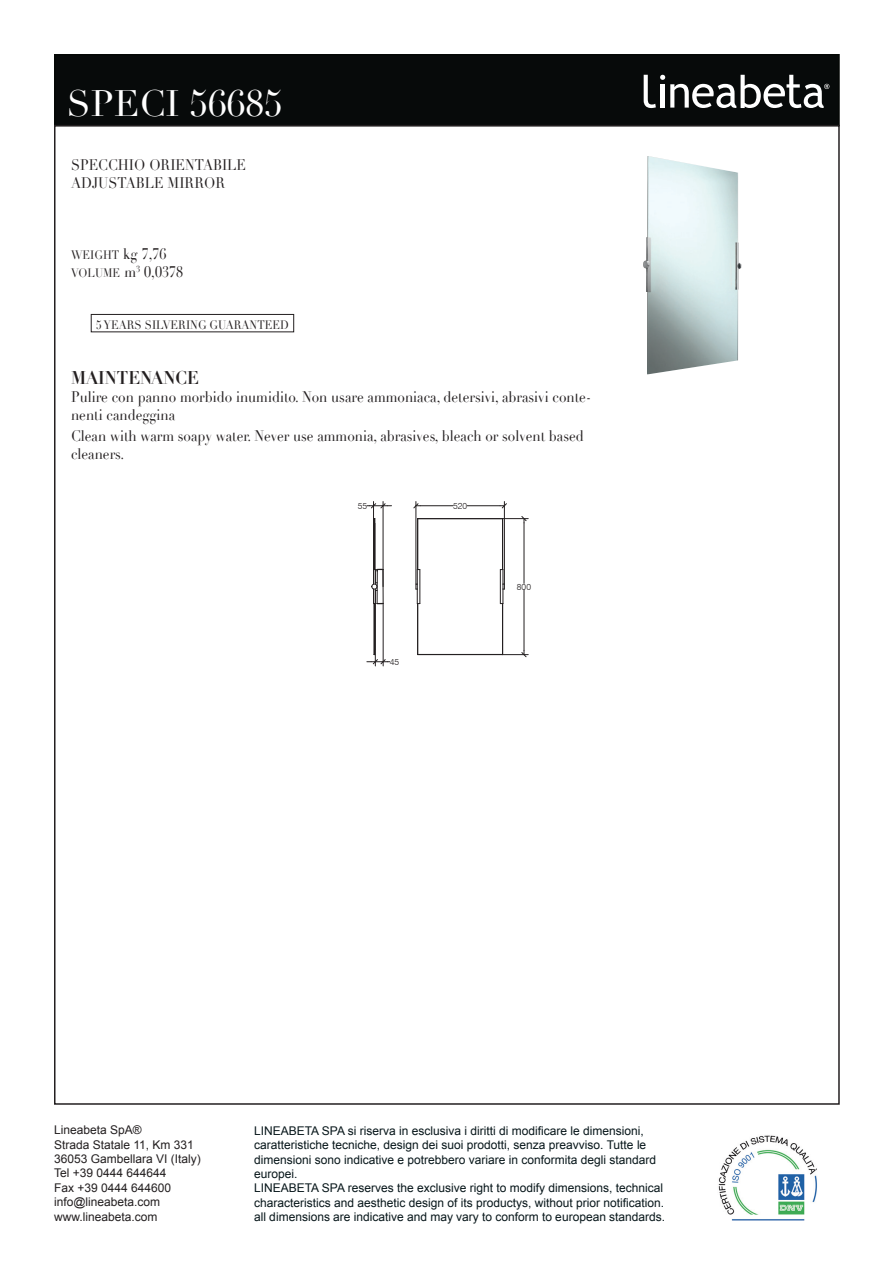
<style>
.page{position:relative;width:893px;height:1263px;background:#fff}
.page>*{position:absolute;margin:0;border:0;box-sizing:border-box;transform-origin:0 0}
.t1{font:36px "Didot";color:#fff}
.t2{font:700 18px "Didot";color:#231f20;scale:.9 1}
.t3{font:15px/18px "Didot";color:#231f20;scale:.9 1}
.t4{font:12px/14.4px "Arial";color:#07161a}
.t5{font:12px/14.4px "Arial";color:#231f20}
.t6{font:12px/18px "Didot";color:#231f20;scale:.9 1}
.t7{font:300 8.85px "Swiss 721 BT";letter-spacing:.005em;color:#231f20}
.s1{font-size:15px}
.s2{font-size:12px}
</style>
<div class="page">
<div style="left:54px;top:54px;width:786px;height:72px;background:#070a0a"></div>
<svg style="left:644px;top:75px;width:185px;height:33px"></svg>
<img style="left:718px;top:1135px;width:99px;height:86px">
<img style="left:643px;top:156px;width:99px;height:218px">
<div style="left:91px;top:314px;width:203px;height:18px;border:1px solid #231f20"></div>
<hr style="left:375px;top:524px;width:1px;height:45px;background:#231f20">
<svg style="left:371px;top:569px;width:13px;height:36px"></svg>
<hr style="left:374px;top:519px;width:1px;height:50px;background:#231f20">
<hr style="left:374px;top:604px;width:1px;height:50px;background:#231f20">
<hr style="left:420px;top:569px;width:1px;height:35px;background:#231f20">
<svg style="left:415px;top:569px;width:5px;height:35px"></svg>
<svg style="left:500px;top:569px;width:5px;height:35px"></svg>
<hr style="left:417px;top:604px;width:1px;height:50px;background:#231f20">
<hr style="left:417px;top:519px;width:1px;height:50px;background:#231f20">
<hr style="left:502px;top:519px;width:1px;height:50px;background:#231f20">
<hr style="left:502px;top:604px;width:1px;height:50px;background:#231f20">
<hr style="left:418px;top:518px;width:84px;height:1px;background:#231f20">
<svg style="left:414px;top:503px;width:6px;height:5px"></svg>
<svg style="left:500px;top:503px;width:7px;height:5px"></svg>
<hr style="left:420px;top:505px;width:33px;height:1px;background:#231f20">
<hr style="left:467px;top:505px;width:33px;height:1px;background:#231f20">
<hr style="left:504px;top:501px;width:1px;height:83px;background:#231f20">
<hr style="left:416px;top:501px;width:1px;height:83px;background:#231f20">
<hr style="left:524px;top:523px;width:1px;height:60px;background:#231f20">
<hr style="left:524px;top:590px;width:1px;height:60px;background:#231f20">
<svg style="left:417px;top:650px;width:111px;height:7px"></svg>
<svg style="left:502px;top:516px;width:26px;height:7px"></svg>
<svg style="left:367px;top:503px;width:24px;height:5px"></svg>
<hr style="left:373px;top:501px;width:1px;height:68px;background:#231f20">
<hr style="left:383px;top:501px;width:1px;height:85px;background:#231f20">
<svg style="left:367px;top:649px;width:23px;height:15px"></svg>
<hr style="left:375px;top:604px;width:1px;height:62px;background:#231f20">
<hr style="left:383px;top:603px;width:1px;height:63px;background:#231f20">
<h1 class="t1" style="left:67px;top:82px;width:218px">SPECI 56685</h1>
<p class="t3" style="left:71px;top:156px;width:193px;text-indent:47px">hio orientabile<br>Adjus table mirror</p>
<p class="t3" style="left:71px;top:156px;width:22px">Specc</p>
<p class="t6" style="left:71px;top:246px;width:108px">WEIGHT <span class="s1">kg 7,76<br></span>VOLUM</p>
<p class="t3" style="left:113px;top:263px;width:80px"><span class="s2">E</span> m<sup>3</sup> 0,0378</p>
<p class="t6" style="left:96px;top:316px;width:146px">5 YEARS SILVERING GUARANT</p>
<p class="t6" style="left:265px;top:316px;width:27px">EED</p>
<h2 class="t2" style="left:71px;top:366px;width:144px">MAINTENANCE</h2>
<p class="t3" style="left:71px;top:388px;width:579px">Pulire con panno morbido inumidito. Non usare ammoniaca, detersivi, abrasivi conte&shy;nenti candeggina</p>
<p class="t3" style="left:71px;top:427px;width:571px">Clean with warm soapy water. Never use ammonia, abrasives, bleach or solvent based cleaners.</p>
<p class="t7" style="left:358px;top:500px;width:11px">55</p>
<p class="t7" style="left:390px;top:656px;width:11px">45</p>
<p class="t7" style="left:453px;top:500px;width:16px">520</p>
<p class="t7" style="left:517px;top:581px;width:16px">800</p>
<p class="t5" style="left:54px;top:1123px;width:148px">Lineabeta SpA®<br>Strada Statale 11, Km 331<br>36053 Gambellara VI (Italy)<br>Tel +39 0444 644644<br>Fax +39 0444 644600 info@lineabeta.com www.lineabeta.com</p>
<p class="t4" style="left:254px;top:1123px;width:413px">LINEABETA SPA si riserva in esclusiva i diritti di modificare le dimensioni, caratteristiche tecniche, design dei suoi prodotti, senza preavviso. Tutte le dimensioni sono indicative e potrebbero variare in conformita degli standard europei.<br>LINEABETA SPA reserves the exclusive right to modify dimensions, technical characteristics and aesthetic design of its productys, without prior notification. all dimensions are indicative and may vary to conform to european standards.</p>
</div>
